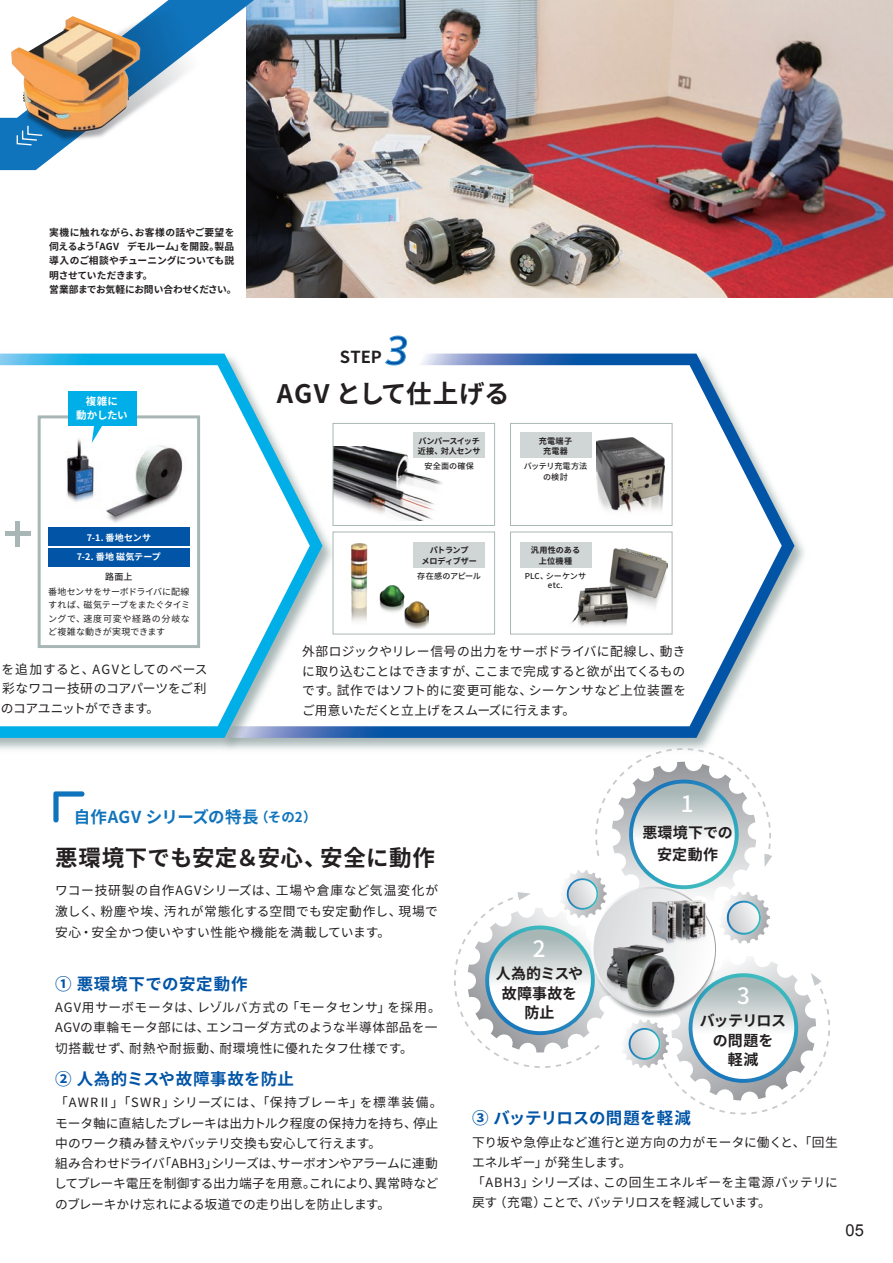
<style>
.page{position:relative;width:893px;height:1263px;background:#fff}
.page>*{position:absolute;margin:0;border:0;box-sizing:border-box;transform-origin:0 0}
.t1{font:700 25.5px "Toshiba Sans JP";letter-spacing:.005em;color:#231f20}
.t2{font:700 22.5px "Toshiba Sans JP";letter-spacing:.015em;color:#231f20}
.t3{font:500 22.5px "Toshiba Sans JP";color:#fff}
.t4{font:700 16.65px "Toshiba Sans JP";color:#231f20}
.t5{font:700 16.5px "Toshiba Sans JP";letter-spacing:.025em;color:#0154a6}
.t6{font:700 16.5px "Toshiba Sans JP";letter-spacing:.01em;color:#1074bc}
.t7{font:700 16.5px "Toshiba Sans JP";letter-spacing:-.005em;color:#0154a6}
.t8{font:16.5px "Arial";color:#231f20}
.t9{font:700 15px/19.5px "Toshiba Sans JP";letter-spacing:.005em;color:#231f20;text-align:center}
.t10{font:700 15px/19.5px "Toshiba Sans JP";letter-spacing:-.015em;color:#231f20;text-align:center}
.t11{font:12.75px/20.2px "Toshiba Sans JP";letter-spacing:.01em;color:#231f20;text-align:justify}
.t12{font:12.75px/20.2px "Toshiba Sans JP";letter-spacing:-.015em;color:#231f20}
.t13{font:700 10.5px/13.5px "Toshiba Sans JP";letter-spacing:-.005em;color:#fff;text-align:center}
.t14{font:700 9.75px/14.2px "Toshiba Sans JP";letter-spacing:-.005em;color:#231f20}
.t15{font:9px/13.5px "Toshiba Sans JP";letter-spacing:.03em;color:#231f20;text-align:justify}
.t16{font:700 9px/19.5px "Toshiba Sans JP";letter-spacing:.025em;color:#fff;text-align:center}
.t17{font:500 9px "Toshiba Sans JP";color:#231f20}
.t18{font:500 8.1px/9px "Toshiba Sans JP";letter-spacing:.015em;color:#231f20;text-align:center}
.t19{font:700 8.1px/10.5px "Toshiba Sans JP";letter-spacing:-.03em;color:#231f20;text-align:center}
.t20{font:700 8.1px/10.5px "Toshiba Sans JP";letter-spacing:.02em;color:#231f20;text-align:center}
.t21{font:500 8.1px "Toshiba Sans JP";letter-spacing:-.025em;color:#231f20}
.t22{font:700 8.1px/10.5px "Toshiba Sans JP";letter-spacing:-.01em;color:#231f20;text-align:center}
.s1{font-size:13.5px}
</style>
<div class="page">
<img style="left:247px;top:0;width:646px;height:298px">
<img style="left:0;top:0;width:270px;height:192px">
<svg style="left:0;top:0;width:254px;height:170px"></svg>
<svg style="left:53px;top:799px;width:6px;height:23px"></svg>
<img style="left:383px;top:335px;width:421px;height:415px">
<svg style="left:383px;top:354px;width:411px;height:384px"></svg>
<svg style="left:383px;top:365px;width:399px;height:361px"></svg>
<img style="left:0;top:353px;width:383px;height:446px">
<svg style="left:0;top:354px;width:323px;height:384px"></svg>
<svg style="left:0;top:365px;width:310px;height:361px"></svg>
<svg style="left:385px;top:336px;width:22px;height:29px"></svg>
<div style="left:5px;top:531px;width:26px;height:5px;background:#a8b7b6"></div>
<hr style="left:16px;top:521px;width:4px;height:25px;background:#a8b7b6">
<img style="left:32px;top:427px;width:171px;height:114px">
<div style="left:38px;top:415px;width:162px;height:233px;border:3px solid #a8b7b6"></div>
<div style="left:48px;top:527px;width:142px;height:19px;background:#0154a6"></div>
<div style="left:48px;top:548px;width:142px;height:18px;background:#0154a6"></div>
<div style="left:68px;top:391px;width:68px;height:34px;background:#00afe7"></div>
<svg style="left:92px;top:425px;width:12px;height:18px"></svg>
<div style="left:333px;top:532px;width:162px;height:102px;background:#fff;border:1px solid #a8b7b6"></div>
<img style="left:335px;top:447px;width:109px;height:73px">
<div style="left:413px;top:542px;width:72px;height:25px;background:#d0d6d5"></div>
<div style="left:413px;top:433px;width:72px;height:25px;background:#d0d6d5"></div>
<div style="left:520px;top:542px;width:71px;height:25px;background:#d0d6d5"></div>
<div style="left:520px;top:433px;width:71px;height:25px;background:#d0d6d5"></div>
<img style="left:351px;top:543px;width:77px;height:85px">
<img style="left:596px;top:438px;width:68px;height:78px">
<img style="left:562px;top:549px;width:106px;height:94px">
<div style="left:333px;top:423px;width:162px;height:103px;border:1px solid #a8b7b6"></div>
<div style="left:510px;top:423px;width:162px;height:103px;border:1px solid #a8b7b6"></div>
<div style="left:510px;top:532px;width:162px;height:102px;border:1px solid #a8b7b6"></div>
<svg style="left:454px;top:748px;width:376px;height:366px"></svg>
<img style="left:640px;top:894px;width:78px;height:52px">
<img style="left:602px;top:938px;width:78px;height:76px">
<p class="t14" style="left:49px;top:225px;width:189px">実機に触れながら、お客様の話やご要望を伺えるよう「AGV デモルーム」を開設。製品導入のご相談やチューニングについても説明させていただきます。<br>営業部までお気軽にお問い合わせください。</p>
<p class="t13" style="left:76px;top:395px;width:53px">複雑に<br>動かしたい</p>
<p class="t16" style="left:77px;top:528px;width:86px">7-1. 番地センサ<br>7-2. 番地 磁気テープ</p>
<p class="t17" style="left:105px;top:571px;width:29px">路面上</p>
<p class="t15" style="left:48px;top:585px;width:144px">番地センサをサーボドライバに配線すれば、磁気テープをまたぐタイミングで、速度可変や経路の分岐など複雑な動きが実現できます</p>
<p class="t11" style="left:1px;top:659px;width:208px;line-height:19.5px">を追加すると、AGVとしてのベース彩なワコー技研のコアパーツをご利のコアユニットができます。</p>
<h3 class="t4" style="left:340px;top:348px;width:43px">STEP</h3>
<h1 class="t1" style="left:277px;top:379px;width:234px">AGV として仕上げる</h1>
<p class="t19" style="left:418px;top:435px;width:64px;text-align:left">バンパースイッチ近接、対人センサ</p>
<p class="t18" style="left:424px;top:462px;width:51px">安全面の確保</p>
<p class="t22" style="left:539px;top:435px;width:35px">充電端子充電器</p>
<p class="t18" style="left:524px;top:461px;width:65px;line-height:10.5px">バッテリ充電方法の検討</p>
<p class="t19" style="left:421px;top:545px;width:57px">パトランプ<br>メロディブザー</p>
<p class="t21" style="left:417px;top:571px;width:65px">存在感のアピール</p>
<p class="t20" style="left:531px;top:545px;width:51px">汎用性のある上位機種</p>
<p class="t18" style="left:525px;top:571px;width:63px">PLC、シーケンサetc.</p>
<p class="t11" style="left:302px;top:642px;width:386px;line-height:19.5px">外部ロジックやリレー信号の出力をサーボドライバに配線し、動きに取り込むことはできますが、ここまで完成すると欲が出てくるものです。試作ではソフト的に変更可能な、シーケンサなど上位装置をご用意いただくと立上げをスムーズに行えます。</p>
<p class="t6" style="left:74px;top:808px;width:244px">自作AGV シリーズの特長<span class="s1">（その2）</span></p>
<h2 class="t2" style="left:55px;top:845px;width:381px">悪環境下でも安定＆安心、安全に動作</h2>
<p class="t11" style="left:55px;top:880px;width:384px;line-height:21px">ワコー技研製の自作AGVシリーズは、工場や倉庫など気温変化が激しく、粉塵や埃、汚れが常態化する空間でも安定動作し、現場で安心・安全かつ使いやすい性能や機能を満載しています。</p>
<p class="t5" style="left:55px;top:974px;width:194px">① 悪環境下での安定動作</p>
<p class="t11" style="left:55px;top:997px;width:387px;text-align:left">AGV用サーボモータは、レゾルバ方式の「モータセンサ」を採用。<br>AGVの車輪モータ部には、エンコーダ方式のような半導体部品を一切搭載せず、耐熱や耐振動、耐環境性に優れたタフ仕様です。</p>
<p class="t5" style="left:55px;top:1070px;width:240px">② 人為的ミスや故障事故を防止</p>
<p class="t12" style="left:54px;top:1093px;width:390px">「AWRⅡ」「SWR」シリーズには、「保持ブレーキ」を標準装備。モータ軸に直結したブレーキは出力トルク程度の保持力を持ち、停止中のワーク積み替えやバッテリ交換も安心して行えます。<br>組み合わせドライバ「ABH3」シリーズは、サーボオンやアラームに連動してブレーキ電圧を制御する出力端子を用意。これにより、異常時などのブレーキかけ忘れによる坂道での走り出しを防止します。</p>
<h2 class="t3" style="left:681px;top:791px;width:14px">1</h2>
<p class="t9" style="left:642px;top:821px;width:92px;line-height:22.5px">悪環境下での安定動作</p>
<h2 class="t3" style="left:533px;top:936px;width:14px">2</h2>
<p class="t9" style="left:496px;top:964px;width:89px">人為的ミスや故障事故を防止</p>
<h2 class="t3" style="left:737px;top:983px;width:14px">3</h2>
<p class="t10" style="left:700px;top:1011px;width:88px">バッテリロスの問題を<br>軽減</p>
<p class="t7" style="left:472px;top:1109px;width:220px">③ バッテリロスの問題を軽減</p>
<p class="t11" style="left:472px;top:1132px;width:367px;text-align:left">下り坂や急停止など進行と逆方向の力がモータに働くと、「回生エネルギー」が発生します。<br>「ABH3」シリーズは、この回生エネルギーを主電源バッテリに戻す（充電）ことで、バッテリロスを軽減しています。</p>
<p class="t8" style="left:845px;top:1220px;width:20px">05</p>
</div>
